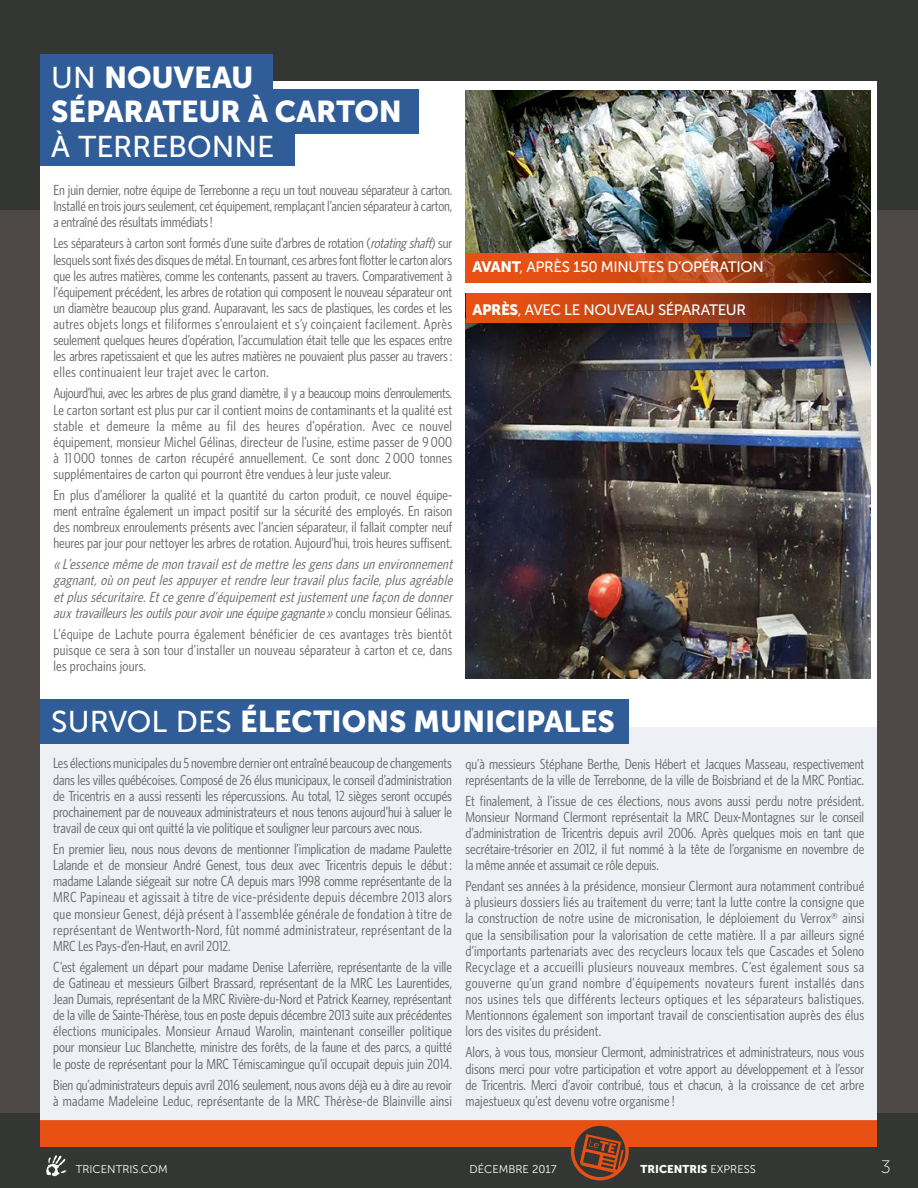
<style>
.page{position:relative;width:918px;height:1188px;background:#fff}
.page>*{position:absolute;margin:0;border:0;box-sizing:border-box;transform-origin:0 0}
.t1{font:30px/34.5px "Museo Sans 900";letter-spacing:-.01em;color:#fff}
.t2{font:30px "Museo Sans 500";color:#fff}
.t3{font:18px "Museo Sans 100";color:#fff}
.t4{font:15px "Museo Sans 500";letter-spacing:-.02em;color:#fff}
.t5{font:condensed 14.7px/16.2px "Whitney HTF";letter-spacing:-.005em;color:#656664;text-align:justify}
.t6{font:italic condensed 14.7px/16.2px "Whitney HTF";color:#656664;text-align:justify}
.t7{font:11.25px "Museo Sans 300";color:#fff}
.t8{font:11.25px "Museo Sans 900";color:#fff}
.s1{font-family:"Museo Sans 500"}
.s2{font-style:italic}
.s3{font-style:normal}
.s4{font-family:"Museo Sans 900"}
.s5{font-family:"Museo Sans 300"}
</style>
<div class="page">
<div style="left:0;top:36px;width:918px;height:1105px;background:#4e4946"></div>
<div style="left:0;top:0;width:918px;height:209px;background:#343634"></div>
<div style="left:0;top:1114px;width:918px;height:74px;background:#343634"></div>
<div style="left:40px;top:81px;width:838px;height:1042px;background:#fff"></div>
<svg style="left:46px;top:1155px;width:20px;height:22px"></svg>
<div style="left:40px;top:1120px;width:838px;height:28px;background:#e85113"></div>
<div style="left:571px;top:1123px;width:58px;height:57px;background:#e85113;border-radius:50%"></div>
<svg style="left:574px;top:1126px;width:51px;height:51px"></svg>
<div style="left:40px;top:727px;width:838px;height:393px;background:#eef0f6"></div>
<div style="left:40px;top:699px;width:589px;height:44px;background:#305d97"></div>
<div style="left:40px;top:55px;width:233px;height:44px;background:#305d97"></div>
<div style="left:40px;top:90px;width:379px;height:44px;background:#305d97"></div>
<div style="left:40px;top:122px;width:255px;height:44px;background:#305d97"></div>
<img style="left:466px;top:323px;width:404px;height:356px">
<img style="left:466px;top:90px;width:404px;height:192px">
<svg style="left:466px;top:253px;width:398px;height:29px;background:#ae4215"></svg>
<svg style="left:466px;top:294px;width:404px;height:29px;background:#a03e18"></svg>
<h1 class="t1" style="left:51px;top:60px;width:352px"><span class="s1">UN</span> NOUVEAU<br>SÉPARATEUR À CARTON</h1>
<h1 class="t2" style="left:51px;top:130px;width:225px">À TERREBONNE</h1>
<p class="t5" style="left:53px;top:182px;width:400px">En juin dernier, notre équipe de Terrebonne a reçu un tout nouveau séparateur à carton.<br>Installé en trois jours seulement, cet équipement, remplaçant l’ancien séparateur à carton, a entraîné des résultats immédiats!</p>
<p class="t5" style="left:53px;top:235px;width:400px">Les séparateurs à carton sont formés d’une suite d’arbres de rotation (<span class="s2">rotatingshaft</span>) sur lesquels sont fixés des disques de métal. En tournant, ces arbres font flotter le carton alors que les autres matières, comme les contenants, passent au travers. Comparativement à l’équipement précédent, les arbres de rotation qui composent le nouveau séparateur ont un diamètre beaucoup plus grand. Auparavant, les sacs de plastiques, les cordes et les autres objets longs et filiformes s’enroulaient et s’y coinçaient facilement. Après seulement quelques heures d’opération, l’accumulation était telle que les espaces entre les arbres rapetissaient et que les autres matières ne pouvaient plus passer au travers: elles continuaient leur trajet avec le carton.</p>
<p class="t5" style="left:53px;top:385px;width:400px">Aujourd’hui, avec les arbres de plus grand diamètre, il y a beaucoup moins d’enroulements.<br>Le carton sortant est plus pur car il contient moins de contaminants et la qualité est stable et demeure la même au fil des heures d’opération. Avec ce nouvel équipement, monsieur Michel Gélinas, directeur de l’usine, estime passer de 9 000 à 11 000 tonnes de carton récupéré annuellement. Ce sont donc 2 000 tonnes supplémentaires de carton qui pourront être vendues à leur juste valeur.</p>
<p class="t5" style="left:53px;top:487px;width:400px">En plus d’améliorer la qualité et la quantité du carton produit, ce nouvel équipe&shy;ment entraîne également un impact positif sur la sécurité des employés. En raison des nombreux enroulements présents avec l’ancien séparateur, il fallait compter neuf heures par jour pour nettoyer les arbres de rotation. Aujourd’hui, trois heures suffisent.</p>
<p class="t6" style="left:53px;top:556px;width:404px">« L’essencemêmedemontravailestdemettrelesgensdansunenvironnement gagnant,oùonpeutlesappuyeretrendreleurtravailplusfacile,plusagréable etplussécuritaire.Etcegenred’équipementestjustementunefaçondedonner auxtravailleurslesoutilspouravoiruneéquipegagnante »<span class="s3">c o n c l u m o n s i e u r G é l i n a s .</span></p>
<p class="t5" style="left:53px;top:625px;width:400px">L’équipe de Lachute pourra également bénéficier de ces avantages très bientôt puisque ce sera à son tour d’installer un nouveau séparateur à carton et ce, dans les prochains jours.</p>
<p class="t4" style="left:472px;top:259px;width:293px"><span class="s4">AVANT</span>, APRÈS 150 MINUTES D’OPÉRATION</p>
<p class="t4" style="left:472px;top:301px;width:275px"><span class="s4">APRÈS</span>, AVEC LE NOUVEAU SÉPARATEUR</p>
<h1 class="t1" style="left:51px;top:705px;width:565px"><span class="s1">SURVOL DES</span> ÉLECTIONS MUNICIPALES</h1>
<p class="t5" style="left:53px;top:755px;width:400px">Les élections municipales du 5 novembre dernier ont entraîné beaucoup de changements dans les villes québécoises. Composé de 26 élus municipaux, le conseil d’administration de Tricentris en a aussi ressenti les répercussions. Au total, 12 sièges seront occupés prochainement par de nouveaux administrateurs et nous tenons aujourd’hui à saluer le travail de ceux qui ont quitté la vie politique et souligner leur parcours avec nous.</p>
<p class="t5" style="left:53px;top:841px;width:400px">En premier lieu, nous nous devons de mentionner l’implication de madame Paulette Lalande et de monsieur André Genest, tous deux avec Tricentris depuis le début: madame Lalande siégeait sur notre CA depuis mars 1998 comme représentante de la MRC Papineau et agissait à titre de vice-présidente depuis décembre 2013 alors que monsieur Genest, déjà présent à l’assemblée générale de fondation à titre de représentant de Wentworth-Nord, fût nommé administrateur, représentant de la MRC Les Pays-d’en-Haut, en avril 2012.</p>
<p class="t5" style="left:53px;top:958px;width:400px">C’est également un départ pour madame Denise Laferrière, représentante de la ville de Gatineau et messieurs Gilbert Brassard, représentant de la MRC Les Laurentides, Jean Dumais, représentant de la MRC Rivière-du-Nord et Patrick Kearney, représentant de la ville de Sainte-Thérèse, tous en poste depuis décembre 2013 suite aux précédentes élections municipales. Monsieur Arnaud Warolin, maintenant conseiller politique pour monsieur Luc Blanchette, ministre des forêts, de la faune et des parcs, a quitté le poste de représentant pour la MRC Témiscamingue qu’il occupait depuis juin 2014.</p>
<p class="t5" style="left:53px;top:1076px;width:400px">Bien qu’administrateurs depuis avril 2016 seulement, nous avons déjà eu à dire au revoir à madame Madeleine Leduc, représentante de la MRC Thérèse-de Blainville ainsi</p>
<p class="t5" style="left:465px;top:755px;width:400px">qu’à messieurs Stéphane Berthe, Denis Hébert et Jacques Masseau, respectivement représentants de la ville de Terrebonne, de la ville de Boisbriand et de la MRC Pontiac.</p>
<p class="t5" style="left:465px;top:792px;width:400px">Et finalement, à l’issue de ces élections, nous avons aussi perdu notre président.<br>Monsieur Normand Clermont représentait la MRC Deux-Montagnes sur le conseil d’administration de Tricentris depuis avril 2006. Après quelques mois en tant que secrétaire-trésorier en 2012, il fut nommé à la tête de l’organisme en novembre de la même année et assumait ce rôle depuis.</p>
<p class="t5" style="left:465px;top:878px;width:400px">Pendant ses années à la présidence, monsieur Clermont aura notamment contribué à plusieurs dossiers liés au traitement du verre; tant la lutte contre la consigne que la construction de notre usine de micronisation, le déploiement du Verrox® ainsi que la sensibilisation pour la valorisation de cette matière. Il a par ailleurs signé d’importants partenariats avec des recycleurs locaux tels que Cascades et Soleno Recyclage et a accueilli plusieurs nouveaux membres. C’est également sous sa gouverne qu’un grand nombre d’équipements novateurs furent installés dans nos usines tels que différents lecteurs optiques et les séparateurs balistiques.<br>Mentionnons également son important travail de conscientisation auprès des élus lors des visites du président.</p>
<p class="t5" style="left:465px;top:1044px;width:400px">Alors, à vous tous, monsieur Clermont, administratrices et administrateurs, nous vous disons merci pour votre participation et votre apport au développement et à l’essor de Tricentris. Merci d’avoir contribué, tous et chacun, à la croissance de cet arbre majestueux qu’est devenu votre organisme!</p>
<p class="t7" style="left:76px;top:1163px;width:93px">TRICENTRIS.COM</p>
<p class="t7" style="left:470px;top:1163px;width:88px">DÉCEMBRE 2017</p>
<p class="t8" style="left:641px;top:1163px;width:117px">TRICENTRIS <span class="s5">EXPRESS</span></p>
<p class="t3" style="left:881px;top:1157px;width:12px">3</p>
</div>
